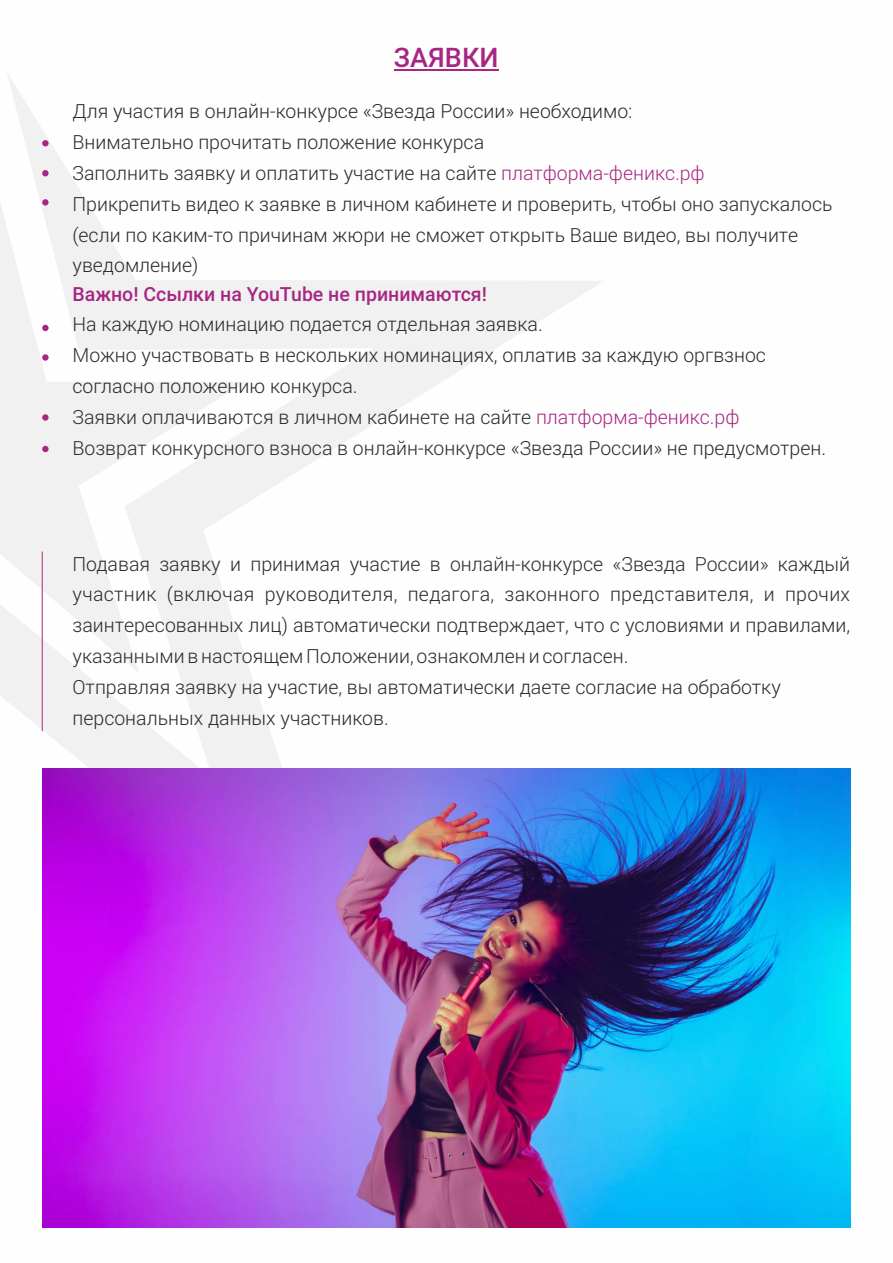
<style>
.page{position:relative;width:893px;height:1263px;background:#fff}
.page>*{position:absolute;margin:0;border:0;box-sizing:border-box;transform-origin:0 0}
.t1{font:500 27px "Roboto";color:#a82682}
.t2{font:300 19.5px/30.9px "Roboto";color:#2b2a29}
.t3{font:500 19.5px "Roboto";color:#a82682}
.s1{color:#a82682}
</style>
<div class="page">
<svg style="left:0;top:73px;width:604px;height:696px"></svg>
<svg style="left:0;top:200px;width:247px;height:473px;fill:#f1f1f1"></svg>
<hr style="left:394px;top:69px;width:104px;height:2px;background:#a82682">
<div style="left:42px;top:140px;width:7px;height:6px;background:#a82682;border-radius:50%"></div>
<div style="left:42px;top:170px;width:7px;height:6px;background:#a82682;border-radius:50%"></div>
<div style="left:42px;top:199px;width:7px;height:7px;background:#a82682;border-radius:50%"></div>
<div style="left:42px;top:325px;width:7px;height:6px;background:#a82682;border-radius:50%"></div>
<svg style="left:42px;top:354px;width:7px;height:7px"></svg>
<svg style="left:42px;top:414px;width:7px;height:7px"></svg>
<hr style="left:42px;top:552px;width:1px;height:179px;background:#a82682">
<img style="left:42px;top:769px;width:808px;height:459px">
<div style="left:42px;top:446px;width:7px;height:6px;background:#a82682;border-radius:50%"></div>
<h1 class="t1" style="left:394px;top:47px;width:106px">ЗАЯВКИ</h1>
<p class="t2" style="left:72px;top:95px;width:561px">Для участия в онлайн-конкурсе «Звезда России» необходимо:</p>
<p class="t2" style="left:72px;top:126px;width:413px">Внимательно прочитать положение конкурса</p>
<p class="t2" style="left:72px;top:157px;width:762px">Заполнить заявку и оплатить участие на сайте <span class="s1">платформа-феникс.рф<br></span>Прикрепить видео к заявке в личном кабинете и проверить, чтобы оно запускалось (если по каким-то причинам жюри не сможет открыть Ваше видео, вы получите уведомление)</p>
<p class="t3" style="left:72px;top:286px;width:416px">Важно! Ссылки на YouTube не принимаются!</p>
<p class="t2" style="left:72px;top:308px;width:695px">На каждую номинацию подается отдельная заявка.<br>Можно участвовать в нескольких номинациях, оплатив за каждую оргвзнос согласно положению конкурса.</p>
<p class="t2" style="left:72px;top:401px;width:668px">Заявки оплачиваются в личном кабинете на сайте <span class="s1">платформа-феникс.рф</span></p>
<p class="t2" style="left:72px;top:432px;width:755px">Возврат конкурсного взноса в онлайн-конкурсе «Звезда России» не предусмотрен.</p>
<p class="t2" style="left:72px;top:547px;width:779px;text-align:justify">Подавая заявку и принимая участие в онлайн-конкурсе «Звезда России» каждый участник (включая руководителя, педагога, законного представителя, и прочих заинтересованных лиц) автоматически подтверждает, что с условиями и правилами, указанными в настоящем Положении, ознакомлен и согласен.</p>
<p class="t2" style="left:72px;top:671px;width:710px">Отправляя заявку на участие, вы автоматически даете согласие на обработку персональных данных участников.</p>
</div>
